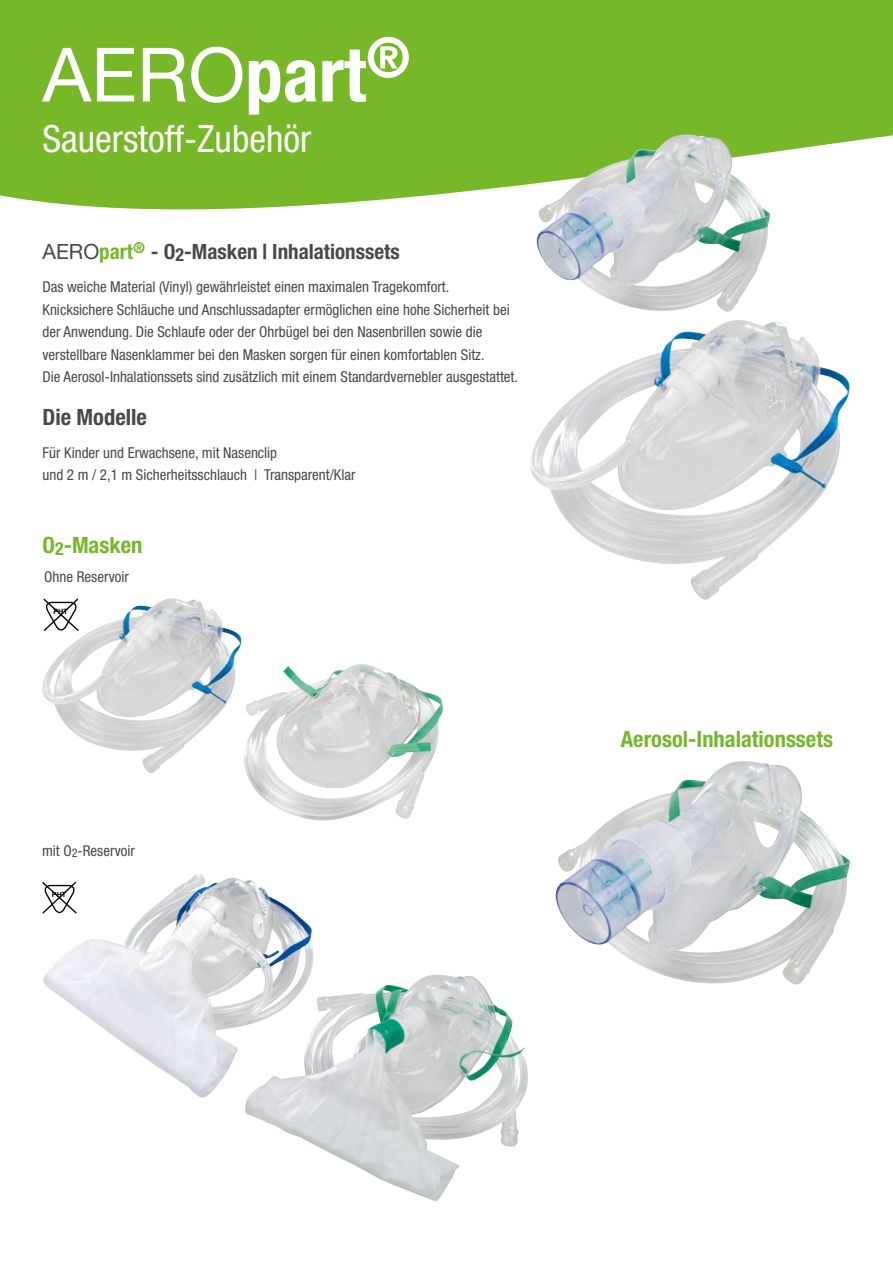
<style>
.page{position:relative;width:893px;height:1263px;background:#fff}
.page>*{position:absolute;margin:0;border:0;box-sizing:border-box;transform-origin:0 0}
.t1{font:75px "Helvetica Neue";color:#fff}
.t2{font:condensed 37.5px "Helvetica Neue";color:#fff}
.t3{font:700 condensed 22.5px "Helvetica Neue";color:#76b828}
.t4{font:700 condensed 22.5px "Helvetica Neue";color:#494948}
.t5{font:700 condensed 21px "Helvetica Neue";color:#494948}
.t6{font:condensed 15px/22.5px "Helvetica Neue";color:#494948}
.t7{font:700 7.35px "Arial";color:#000}
.t8{font:700 7.05px "Arial";color:#000}
.s1{font-weight:700;font-stretch:condensed}
.s2{font-weight:400;font-stretch:normal}
.s3{color:#76b828}
.s4{font-size:18px}
</style>
<div class="page">
<svg style="left:0;top:0;width:893px;height:392px;fill:#76b828"></svg>
<img style="left:536px;top:135px;width:234px;height:178px">
<img style="left:530px;top:320px;width:319px;height:280px">
<img style="left:43px;top:873px;width:271px;height:225px">
<img style="left:244px;top:975px;width:284px;height:226px">
<img style="left:555px;top:761px;width:295px;height:223px">
<img style="left:42px;top:598px;width:199px;height:175px">
<img style="left:244px;top:664px;width:199px;height:157px">
<svg style="left:42px;top:598px;width:38px;height:35px"></svg>
<svg style="left:42px;top:880px;width:36px;height:36px"></svg>
<h1 class="t1" style="left:43px;top:30px;width:369px">AERO<span class="s1">part</span><sup>®</sup></h1>
<h2 class="t2" style="left:43px;top:117px;width:270px">Sauerstoff-Zubehör</h2>
<h3 class="t5" style="left:43px;top:239px;width:359px"><span class="s2">AERO</span><span class="s3">part</span><sup>®</sup> - O<span class="s4">2</span>-Masken | Inhalationssets</h3>
<p class="t6" style="left:43px;top:276px;width:477px">Das weiche Material (Vinyl) gewährleistet einen maximalen Tragekomfort.<br>Knicksichere Schläuche und Anschlussadapter ermöglichen eine hohe Sicherheit bei der Anwendung. Die Schlaufe oder der Ohrbügel bei den Nasenbrillen sowie die verstellbare Nasenklammer bei den Masken sorgen für einen komfortablen Sitz.<br>Die Aerosol-Inhalationssets sind zusätzlich mit einem Standardvernebler ausgestattet.</p>
<h3 class="t4" style="left:43px;top:403px;width:106px">Die Modelle</h3>
<p class="t6" style="left:43px;top:441px;width:315px">Für Kinder und Erwachsene, mit Nasenclip<br>und 2 m / 2,1 m Sicherheitsschlauch | Transparent/Klar</p>
<h3 class="t3" style="left:43px;top:532px;width:101px">O<span class="s4">2</span>-Masken</h3>
<p class="t6" style="left:44px;top:565px;width:86px">Ohne Reservoir</p>
<p class="t7" style="left:53px;top:606px;width:16px">PHT</p>
<p class="t6" style="left:42px;top:839px;width:94px">mit O<sub>2</sub>-Reservoir</p>
<p class="t8" style="left:52px;top:889px;width:16px">PHT</p>
<h3 class="t3" style="left:621px;top:725px;width:214px">Aerosol-Inhalationssets</h3>
</div>
